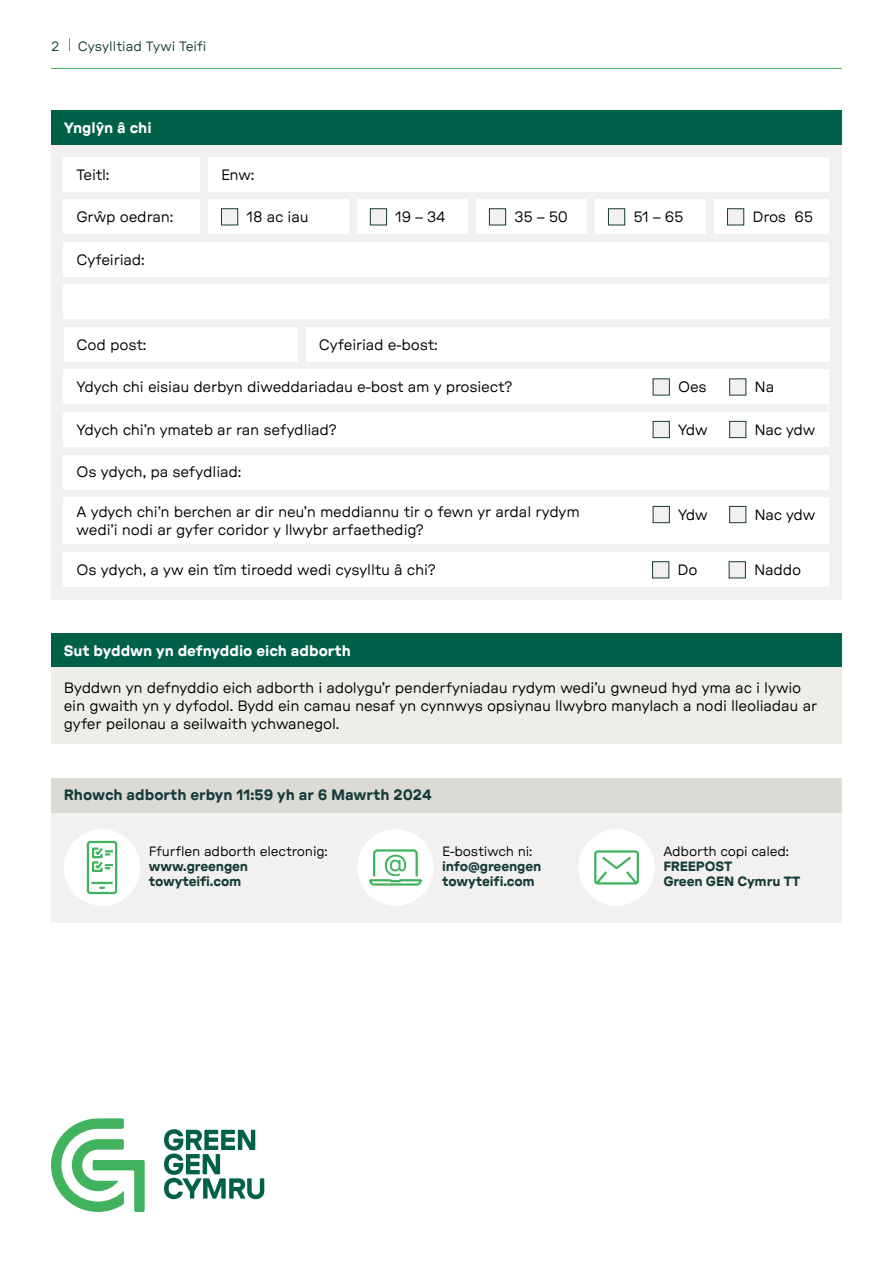
<style>
.page{position:relative;width:893px;height:1263px;background:#fff}
.page>*{position:absolute;margin:0;border:0;box-sizing:border-box;transform-origin:0 0}
.t1{font:15px/18px "GT Pressura Extended Text";letter-spacing:-.015em;color:#000}
.t2{font:700 expanded 15px "GT Pressura";color:#fff}
.t3{font:700 expanded 15px "GT Pressura";color:#163b38}
.t4{font:700 expanded 13.5px/15px "GT Pressura";letter-spacing:-.01em;color:#163b38}
.t5{font:13.5px "GT Pressura Extended Text";letter-spacing:-.01em;color:#000}
.t6{font:13.5px "GT Pressura Extended Text";color:#163b38}
</style>
<div class="page">
<hr style="left:51px;top:68px;width:791px;height:1px;background:#41b25d">
<div style="left:51px;top:145px;width:791px;height:455px;background:#f2f1ef"></div>
<div style="left:64px;top:157px;width:136px;height:34px;background:#fff"></div>
<div style="left:208px;top:157px;width:621px;height:34px;background:#fff"></div>
<div style="left:64px;top:200px;width:136px;height:34px;background:#fff"></div>
<div style="left:208px;top:200px;width:141px;height:34px;background:#fff"></div>
<div style="left:221px;top:208px;width:17px;height:17px;background:#f2f1ef;border:1px solid #163b38"></div>
<div style="left:357px;top:200px;width:111px;height:34px;background:#fff"></div>
<div style="left:370px;top:208px;width:17px;height:17px;background:#f2f1ef;border:1px solid #163b38"></div>
<div style="left:476px;top:200px;width:111px;height:34px;background:#fff"></div>
<div style="left:489px;top:208px;width:17px;height:17px;background:#f2f1ef;border:1px solid #163b38"></div>
<div style="left:595px;top:200px;width:111px;height:34px;background:#fff"></div>
<div style="left:608px;top:208px;width:17px;height:17px;background:#f2f1ef;border:1px solid #163b38"></div>
<div style="left:714px;top:200px;width:115px;height:34px;background:#fff"></div>
<div style="left:727px;top:208px;width:17px;height:17px;background:#f2f1ef;border:1px solid #163b38"></div>
<div style="left:64px;top:242px;width:765px;height:34px;background:#fff"></div>
<div style="left:64px;top:285px;width:765px;height:34px;background:#fff"></div>
<div style="left:64px;top:327px;width:234px;height:34px;background:#fff"></div>
<div style="left:306px;top:327px;width:523px;height:34px;background:#fff"></div>
<div style="left:64px;top:370px;width:765px;height:34px;background:#fff"></div>
<div style="left:653px;top:378px;width:17px;height:17px;background:#f2f1ef"></div>
<div style="left:729px;top:378px;width:17px;height:17px;background:#f2f1ef"></div>
<div style="left:64px;top:412px;width:765px;height:34px;background:#fff"></div>
<div style="left:653px;top:421px;width:17px;height:17px;background:#f2f1ef;border:1px solid #163b38"></div>
<div style="left:729px;top:421px;width:17px;height:17px;background:#f2f1ef;border:1px solid #163b38"></div>
<div style="left:64px;top:455px;width:765px;height:34px;background:#fff"></div>
<div style="left:64px;top:497px;width:765px;height:47px;background:#fff"></div>
<div style="left:64px;top:553px;width:765px;height:34px;background:#fff"></div>
<div style="left:652px;top:561px;width:17px;height:17px;background:#f2f1ef;border:1px solid #163b38"></div>
<div style="left:729px;top:561px;width:17px;height:17px;background:#f2f1ef;border:1px solid #163b38"></div>
<div style="left:51px;top:812px;width:791px;height:111px;background:#f2f1ef"></div>
<div style="left:653px;top:506px;width:17px;height:17px;background:#f2f1ef;border:1px solid #163b38"></div>
<div style="left:729px;top:506px;width:17px;height:17px;background:#f2f1ef;border:1px solid #163b38"></div>
<svg style="left:69px;top:38px;width:1px;height:13px"></svg>
<div style="left:51px;top:634px;width:791px;height:34px;background:#006048"></div>
<div style="left:51px;top:668px;width:791px;height:76px;background:#eeedea"></div>
<div style="left:51px;top:778px;width:791px;height:34px;background:#dcdad4"></div>
<div style="left:578px;top:829px;width:77px;height:77px;background:#fff;border-radius:50%"></div>
<svg style="left:594px;top:850px;width:45px;height:35px"></svg>
<div style="left:357px;top:829px;width:77px;height:77px;background:#fff;border-radius:50%"></div>
<svg style="left:368px;top:849px;width:54px;height:37px"></svg>
<div style="left:51px;top:111px;width:791px;height:34px;background:#006048"></div>
<div style="left:64px;top:829px;width:76px;height:77px;background:#fff;border-radius:50%"></div>
<svg style="left:86px;top:840px;width:32px;height:55px"></svg>
<svg style="left:51px;top:1118px;width:94px;height:94px"></svg>
<svg style="left:164px;top:1129px;width:100px;height:70px"></svg>
<p class="t6" style="left:51px;top:38px;width:10px">2</p>
<p class="t6" style="left:78px;top:38px;width:130px">Cysylltiad Tywi Teifi</p>
<p class="t2" style="left:64px;top:118px;width:89px">Ynglŷn â chi</p>
<p class="t1" style="left:77px;top:165px;width:34px">Teitl:</p>
<p class="t1" style="left:221px;top:165px;width:35px">Enw:</p>
<p class="t1" style="left:77px;top:208px;width:98px">Grŵp oedran:</p>
<p class="t1" style="left:246px;top:208px;width:64px">18 ac iau</p>
<p class="t1" style="left:395px;top:208px;width:52px">19 – 34</p>
<p class="t1" style="left:514px;top:208px;width:55px">35 – 50</p>
<p class="t1" style="left:633px;top:208px;width:52px">51 – 65</p>
<p class="t1" style="left:752px;top:208px;width:62px">Dros 65</p>
<p class="t1" style="left:77px;top:250px;width:70px">Cyfeiriad:</p>
<p class="t1" style="left:77px;top:335px;width:71px">Cod post:</p>
<p class="t1" style="left:319px;top:335px;width:120px">Cyfeiriad e-bost:</p>
<p class="t1" style="left:77px;top:378px;width:437px">Ydych chi eisiau derbyn diweddariadau e-bost am y prosiect?</p>
<p class="t1" style="left:678px;top:378px;width:30px">Oes</p>
<p class="t1" style="left:755px;top:378px;width:21px">Na</p>
<p class="t1" style="left:77px;top:420px;width:262px">Ydych chi’n ymateb ar ran sefydliad?</p>
<p class="t1" style="left:678px;top:420px;width:31px">Ydw</p>
<p class="t1" style="left:754px;top:420px;width:63px">Nac ydw</p>
<p class="t1" style="left:77px;top:463px;width:166px">Os ydych, pa sefydliad:</p>
<p class="t1" style="left:77px;top:503px;width:505px">A ydych chi’n berchen ar dir neu’n meddiannu tir o fewn yr ardal rydym wedi’i nodi ar gyfer coridor y llwybr arfaethedig?</p>
<p class="t1" style="left:77px;top:561px;width:361px">Os ydych, a yw ein tîm tiroedd wedi cysylltu â chi?</p>
<p class="t1" style="left:677px;top:561px;width:22px">Do</p>
<p class="t1" style="left:754px;top:561px;width:49px">Naddo</p>
<p class="t1" style="left:678px;top:505px;width:31px">Ydw</p>
<p class="t1" style="left:754px;top:505px;width:63px">Nac ydw</p>
<p class="t2" style="left:64px;top:641px;width:289px">Sut byddwn yn defnyddio eich adborth</p>
<p class="t1" style="left:64px;top:679px;width:755px">Byddwn yn defnyddio eich adborth i adolygu’r penderfyniadau rydym wedi’u gwneud hyd yma ac i lywio ein gwaith yn y dyfodol. Bydd ein camau nesaf yn cynnwys opsiynau llwybro manylach a nodi lleoliadau ar gyfer peilonau a seilwaith ychwanegol.</p>
<p class="t3" style="left:64px;top:786px;width:369px">Rhowch adborth erbyn 11:59 yh ar 6 Mawrth 2024</p>
<p class="t5" style="left:149px;top:844px;width:180px">Ffurflen adborth electronig:</p>
<p class="t4" style="left:149px;top:859px;width:101px">www.greengen towyteifi.com</p>
<p class="t5" style="left:442px;top:844px;width:92px">E-bostiwch ni:</p>
<p class="t4" style="left:442px;top:859px;width:101px">info@greengen towyteifi.com</p>
<p class="t5" style="left:663px;top:844px;width:127px">Adborth copi caled:</p>
<p class="t4" style="left:663px;top:859px;width:138px">FREEPOST<br>Green GEN Cymru TT</p>
</div>
